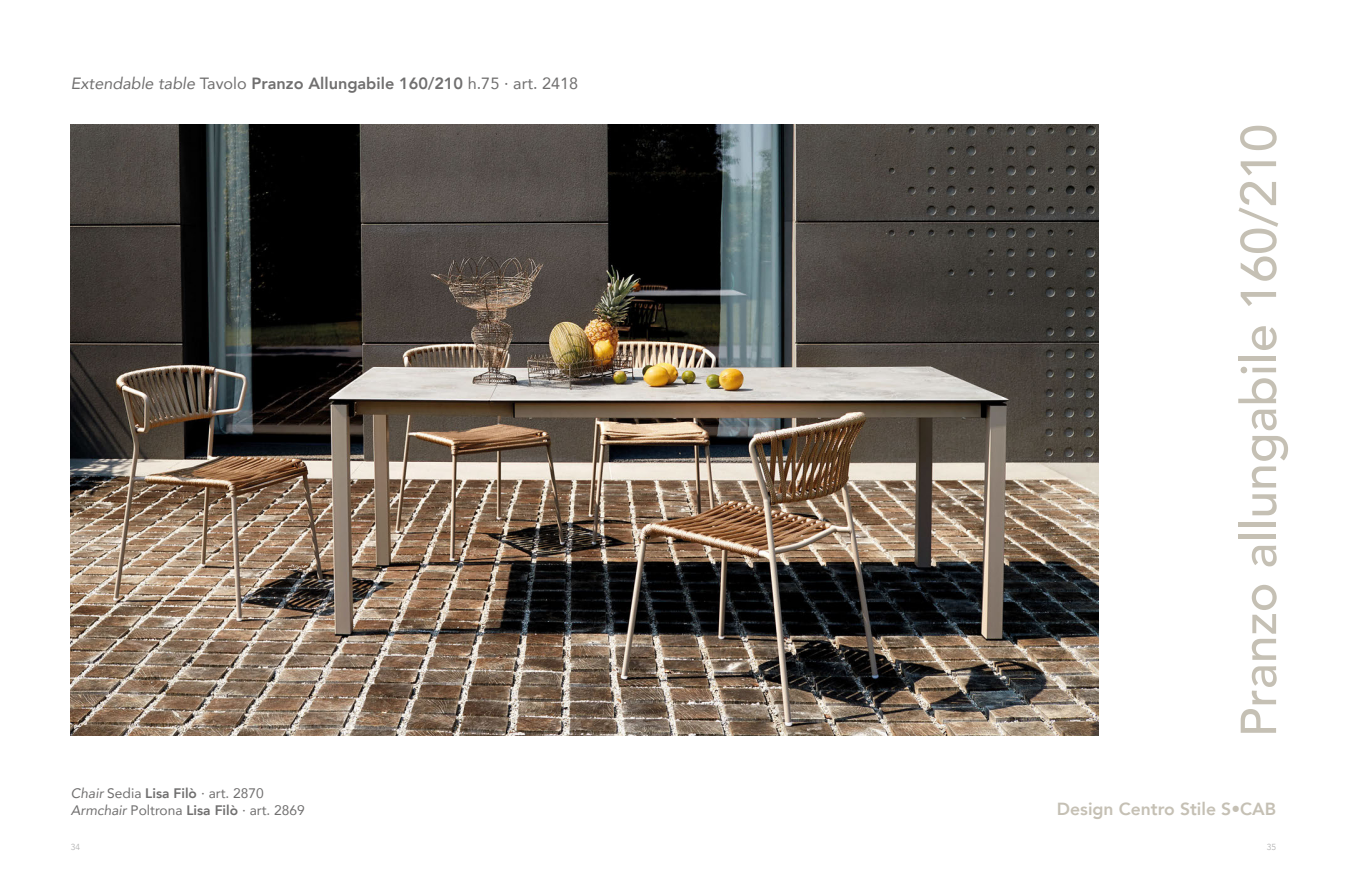
<style>
.page{position:relative;width:1347px;height:886px;background:#fff}
.page>*{position:absolute;margin:0;border:0;box-sizing:border-box;transform-origin:0 0}
.t1{font:500 50px "Avenir";color:#c5c0b4}
.t2{font:800 17.5px "Avenir";color:#c5c0b4}
.t3{font:800 16.25px "Avenir";color:#706f6f}
.t4{font:13.75px/17.5px "Avenir";color:#706f6f}
.t5{font:300 8.75px "Avenir";color:#aeaeae}
.s1{font-weight:400;font-style:italic}
.s2{font-weight:400}
.s3{font-style:italic}
.s4{font-weight:800}
</style>
<div class="page">
<img style="left:71px;top:124px;width:1027px;height:611px">
<p class="t3" style="left:71px;top:70px;width:509px"><span class="s1">Extendable table</span> <span class="s2">Tavolo</span> Pranzo Allungabile 160/210 <span class="s2">h.75 ∙ art. 2418</span></p>
<p class="t4" style="left:71px;top:784px;width:235px"><span class="s3">Chair</span> Sedia <span class="s4">Lisa Filò</span> ∙ art. 2870<br><span class="s3">Armchair</span> Poltrona <span class="s4">Lisa Filò</span> ∙ art. 2869</p>
<h1 class="t1" style="left:1215px;top:737px;width:615px;rotate:-90deg">Pranzo allungabile 160/210</h1>
<p class="t2" style="left:1057px;top:795px;width:221px">Design Centro Stile S•CAB</p>
<p class="t5" style="left:71px;top:842px;width:11px">34</p>
<p class="t5" style="left:1266px;top:842px;width:11px">35</p>
</div>
